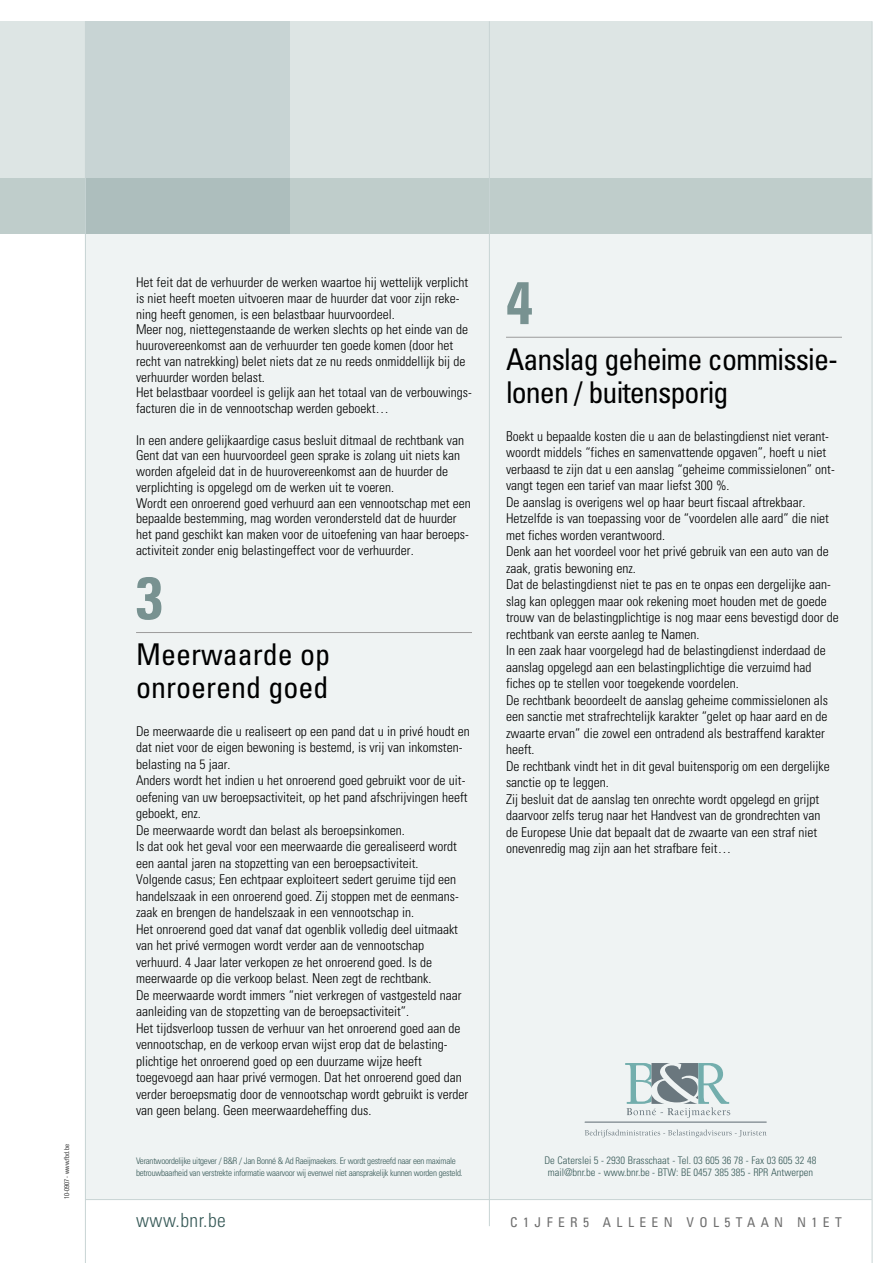
<style>
.page{position:relative;width:893px;height:1263px;background:#fff}
.page>*{position:absolute;margin:0;border:0;box-sizing:border-box;transform-origin:0 0}
.t1{font:700 condensed 60px "Univers";color:#789291}
.t2{font:condensed 30px/33px "Univers";letter-spacing:-.03em;color:#000}
.t3{font:condensed 30px/33px "Univers";color:#000}
.t4{font:300 condensed 19.5px "Univers";letter-spacing:.025em;color:#385a58}
.t5{font:300 condensed 13.5px/16.5px "Univers";color:#000}
.t6{font:condensed 13.5px "Univers";letter-spacing:.4em;color:#6f6f6f}
.t7{font:300 condensed 10.5px/12px "Univers";color:#385a58;text-align:center}
.t8{font:300 condensed 9px/12px "Univers";letter-spacing:-.03em;color:#385a58}
.t9{font:300 condensed 6.75px "Univers";color:#000}
</style>
<div class="page">
<div style="left:85px;top:234px;width:787px;height:965px;background:#eff3f3"></div>
<div style="left:0;top:21px;width:872px;height:213px;background:#dde5e4"></div>
<div style="left:85px;top:21px;width:204px;height:213px;background:#c8d4d4"></div>
<div style="left:0;top:179px;width:872px;height:55px;background:linear-gradient(to right,#b4c3c2,#c2d0cd)"></div>
<hr style="left:872px;top:21px;width:1px;height:1242px;background:#c8d4d4">
<hr style="left:489px;top:21px;width:1px;height:1205px;background:#c8d4d4">
<hr style="left:85px;top:1199px;width:787px;height:1px;background:#c8d4d4">
<hr style="left:136px;top:632px;width:336px;height:1px;background:#9c9c9c">
<hr style="left:506px;top:337px;width:336px;height:1px;background:#9c9c9c">
<hr style="left:85px;top:21px;width:1px;height:1242px;background:#c8d4d4">
<hr style="left:585px;top:1122px;width:182px;height:1px;background:#6c787e">
<svg style="left:585px;top:1129px;width:182px;height:8px"></svg>
<svg style="left:625px;top:1063px;width:105px;height:55px"></svg>
<p class="t5" style="left:136px;top:274px;width:337px;line-height:15.8px">Het feit dat de verhuurder de werken waartoe hij wettelijk verplicht is niet heeft moeten uitvoeren maar de huurder dat voor zijn reke&shy;ning heeft genomen, is een belastbaar huurvoordeel.<br>Meer nog, niettegenstaande de werken slechts op het einde van de huurovereenkomst aan de verhuurder ten goede komen (door het recht van natrekking) belet niets dat ze nu reeds onmiddellijk bij de verhuurder worden belast.<br>Het belastbaar voordeel is gelijk aan het totaal van de verbouwings&shy;facturen die in de vennootschap werden geboekt…</p>
<p class="t5" style="left:136px;top:432px;width:336px;line-height:15.8px">In een andere gelijkaardige casus besluit ditmaal de rechtbank van Gent dat van een huurvoordeel geen sprake is zolang uit niets kan worden afgeleid dat in de huurovereenkomst aan de huurder de verplichting is opgelegd om de werken uit te voeren.<br>Wordt een onroerend goed verhuurd aan een vennootschap met een bepaalde bestemming, mag worden verondersteld dat de huurder het pand geschikt kan maken voor de uitoefening van haar beroeps&shy;activiteit zonder enig belastingeffect voor de verhuurder.</p>
<h1 class="t1" style="left:136px;top:561px;width:28px">3</h1>
<h2 class="t3" style="left:136px;top:637px;width:195px">Meerwaarde op onroerend goed</h2>
<p class="t5" style="left:136px;top:723px;width:335px">De meerwaarde die u realiseert op een pand dat u in privé houdt en dat niet voor de eigen bewoning is bestemd, is vrij van inkomsten&shy;belasting na 5 jaar.<br>Anders wordt het indien u het onroerend goed gebruikt voor de uit&shy;oefening van uw beroepsactiviteit, op het pand afschrijvingen heeft geboekt, enz.<br>De meerwaarde wordt dan belast als beroepsinkomen.<br>Is dat ook het geval voor een meerwaarde die gerealiseerd wordt een aantal jaren na stopzetting van een beroepsactiviteit.<br>Volgende casus; Een echtpaar exploiteert sedert geruime tijd een handelszaak in een onroerend goed. Zij stoppen met de eenmans&shy;zaak en brengen de handelszaak in een vennootschap in.<br>Het onroerend goed dat vanaf dat ogenblik volledig deel uitmaakt van het privé vermogen wordt verder aan de vennootschap verhuurd. 4 Jaar later verkopen ze het onroerend goed. Is de meerwaarde op die verkoop belast. Neen zegt de rechtbank.<br>De meerwaarde wordt immers “niet verkregen of vastgesteld naar aanleiding van de stopzetting van de beroepsactiviteit”.<br>Het tijdsverloop tussen de verhuur van het onroerend goed aan de vennootschap, en de verkoop ervan wijst erop dat de belasting&shy;plichtige het onroerend goed op een duurzame wijze heeft toegevoegd aan haar privé vermogen. Dat het onroerend goed dan verder beroepsmatig door de vennootschap wordt gebruikt is verder van geen belang. Geen meerwaardeheffing dus.</p>
<h1 class="t1" style="left:506px;top:266px;width:28px">4</h1>
<h2 class="t2" style="left:506px;top:342px;width:334px">Aanslag geheime commissie&shy;lonen / buitensporig</h2>
<p class="t5" style="left:506px;top:428px;width:334px">Boekt u bepaalde kosten die u aan de belastingdienst niet verant&shy;woordt middels “fiches en samenvattende opgaven”, hoeft u niet verbaasd te zijn dat u een aanslag “geheime commissielonen” ont&shy;vangt tegen een tarief van maar liefst 300 %.<br>De aanslag is overigens wel op haar beurt fiscaal aftrekbaar.<br>Hetzelfde is van toepassing voor de “voordelen alle aard” die niet met fiches worden verantwoord.<br>Denk aan het voordeel voor het privé gebruik van een auto van de zaak, gratis bewoning enz.<br>Dat de belastingdienst niet te pas en te onpas een dergelijke aan&shy;slag kan opleggen maar ook rekening moet houden met de goede trouw van de belastingplichtige is nog maar eens bevestigd door de rechtbank van eerste aanleg te Namen.<br>In een zaak haar voorgelegd had de belastingdienst inderdaad de aanslag opgelegd aan een belastingplichtige die verzuimd had fiches op te stellen voor toegekende voordelen.<br>De rechtbank beoordeelt de aanslag geheime commissielonen als een sanctie met strafrechtelijk karakter “gelet op haar aard en de zwaarte ervan” die zowel een ontradend als bestraffend karakter heeft.<br>De rechtbank vindt het in dit geval buitensporig om een dergelijke sanctie op te leggen.<br>Zij besluit dat de aanslag ten onrechte wordt opgelegd en grijpt daarvoor zelfs terug naar het Handvest van de grondrechten van<br>de Europese Unie dat bepaalt dat de zwaarte van een straf niet onevenredig mag zijn aan het strafbare feit…</p>
<p class="t9" style="left:63px;top:1199px;width:57px;rotate:-90deg">10-0907 - www.fbd.be</p>
<p class="t7" style="left:544px;top:1154px;width:273px">De Caterslei 5 - 2930 Brasschaat - Tel. 03 605 36 78 - Fax 03 605 32 48 mail@bnr.be - www.bnr.be - BTW: BE 0457 385 385 - RPR Antwerpen</p>
<p class="t8" style="left:136px;top:1155px;width:328px">Verantwoordelijke uitgever / B&amp;R / Jan Bonné &amp; Ad Raeijmaekers. Er wordt gestreefd naar een maximale betrouwbaarheid van verstrekte informatie waarvoor wij evenwel niet aansprakelijk kunnen worden gesteld.</p>
<h3 class="t4" style="left:136px;top:1209px;width:91px">www.bnr.be</h3>
<p class="t6" style="left:510px;top:1214px;width:333px">C1jfEr 5 a llee n v ol5taa n n1e t</p>
</div>
